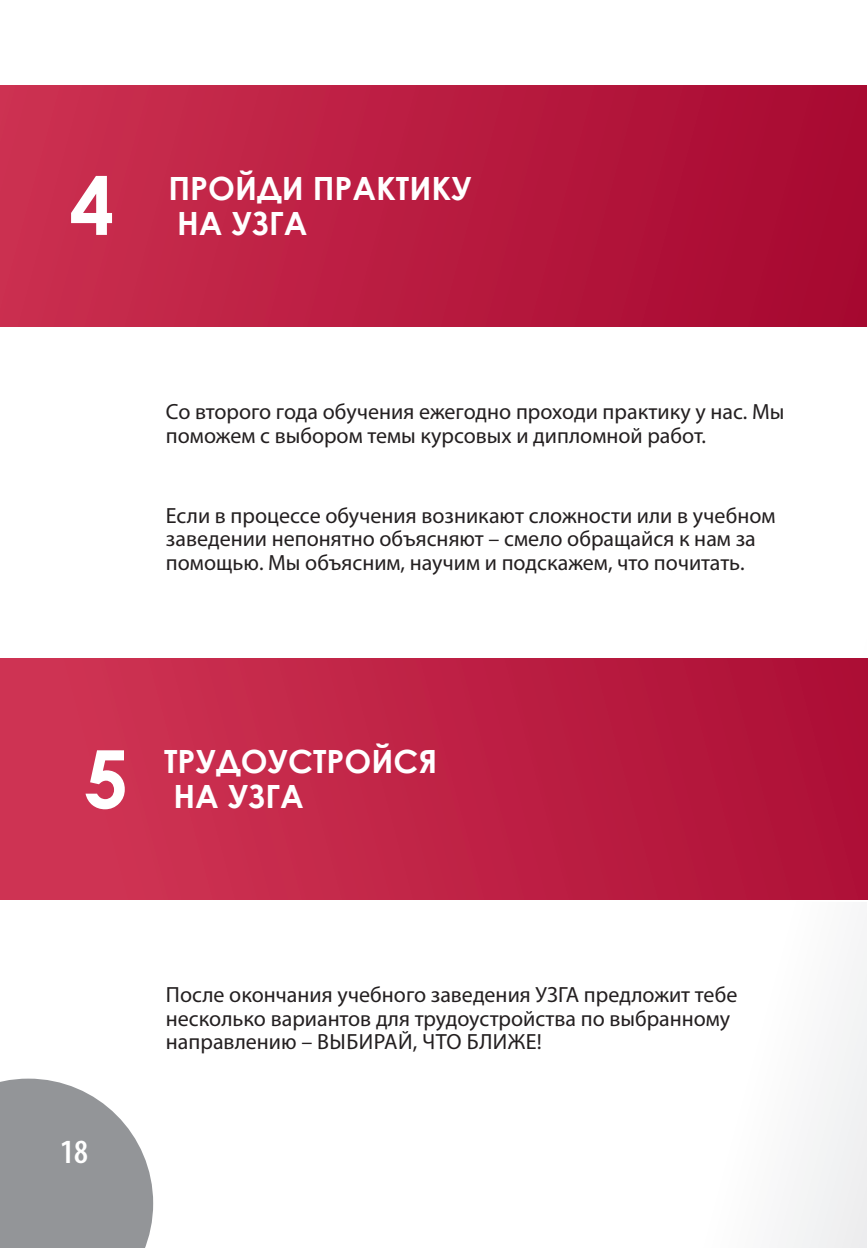
<style>
.page{position:relative;width:868px;height:1248px;background:#fff}
.page>*{position:absolute;margin:0;border:0;box-sizing:border-box;transform-origin:0 0}
.t1{font:700 80px "Century Gothic";color:#fff}
.t2{font:600 condensed 34px "Myriad Pro";color:#fff}
.t3{font:700 32px/34.6px "Century Gothic";color:#fff}
.t4{font:22px/23.8px "Myriad Pro";color:#231f20}
</style>
<div class="page">
<div style="left:0;top:85px;width:867px;height:241px;background:linear-gradient(to right,#cb3050,#a70830)"></div>
<div style="left:785px;top:943px;width:82px;height:304px;background:#f5f5f6"></div>
<hr style="left:867px;top:57px;width:1px;height:901px;background:#9d0228">
<div style="left:0;top:658px;width:867px;height:241px;background:linear-gradient(to right,#d13655,#ad0f36)"></div>
<svg style="left:0;top:1078px;width:153px;height:169px;background:#a1a3a5"></svg>
<h1 class="t1" style="left:69px;top:145px;width:46px">4</h1>
<h3 class="t3" style="left:168px;top:170px;width:305px">ПРОЙДИ ПРАКТИКУ<br>НА УЗГА</h3>
<p class="t4" style="left:166px;top:399px;width:620px">Со второго года обучения ежегодно проходи практику у нас. Мы поможем с выбором темы курсовых и дипломной работ.</p>
<p class="t4" style="left:166px;top:503px;width:611px">Если в процессе обучения возникают сложности или в учебном заведении непонятно объясняют – смело обращайся к нам за помощью. Мы объясним, научим и подскажем, что почитать.</p>
<h1 class="t1" style="left:84px;top:718px;width:46px">5</h1>
<h3 class="t3" style="left:164px;top:743px;width:274px">ТРУДОУСТРОЙСЯ<br>НА УЗГА</h3>
<h1 class="t1" style="left:86px;top:720px;width:46px">6</h1>
<h2 class="t2" style="left:60px;top:1130px;width:29px">18</h2>
<p class="t4" style="left:166px;top:982px;width:573px">После окончания учебного заведения УЗГА предложит тебе несколько вариантов для трудоустройства по выбранному направлению – ВЫБИРАЙ, ЧТО БЛИЖЕ!</p>
</div>
